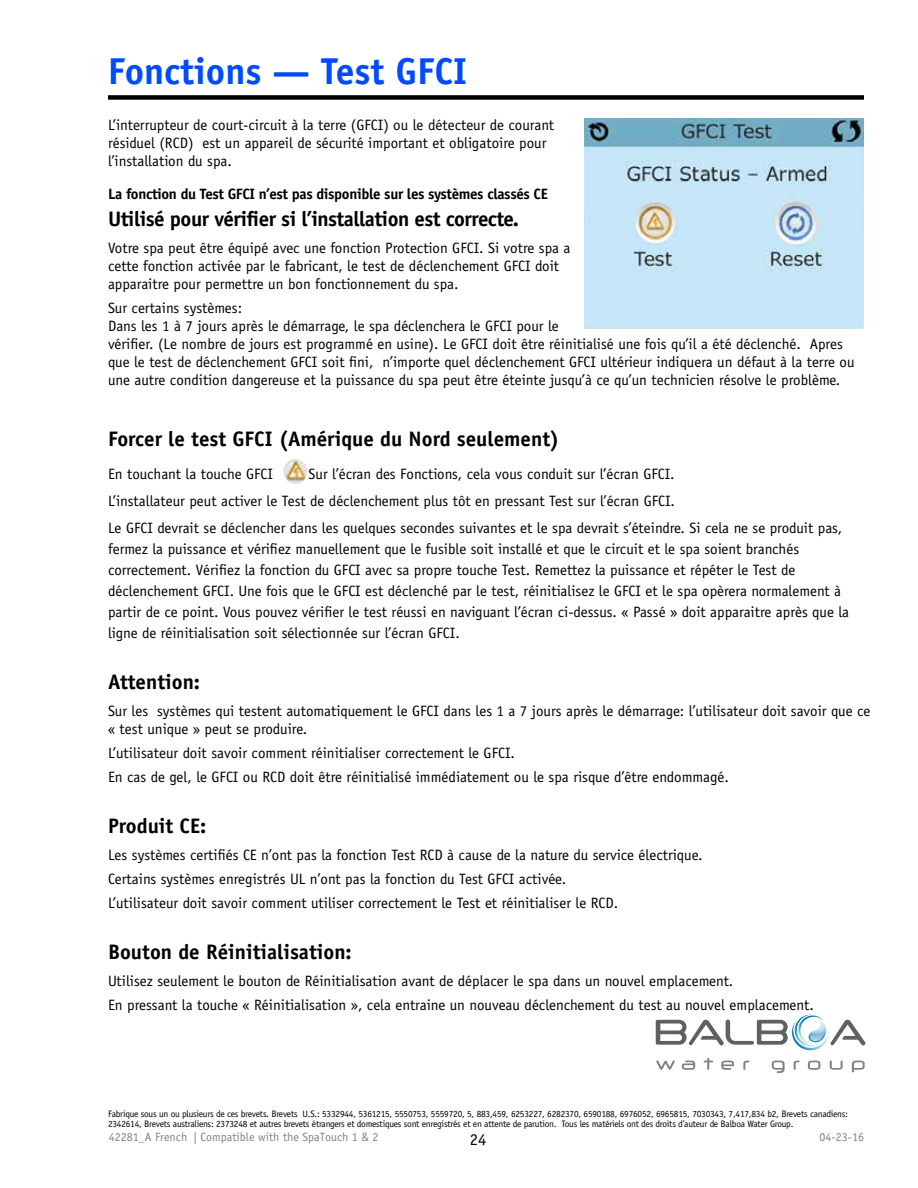
<style>
.page{position:relative;width:918px;height:1188px;background:#fff}
.page>*{position:absolute;margin:0;border:0;box-sizing:border-box;transform-origin:0 0}
.t1{font:700 37.5px "Officina Sans";color:#004bff}
.t2{font:700 21px "Officina Sans";color:#000}
.t3{font:700 21px "Officina Sans";letter-spacing:-.025em;color:#000}
.t4{font:16.5px "Officina Sans";color:#000}
.t5{font:15px/18px "Officina Sans";color:#000}
.t6{font:700 15px "Officina Sans";letter-spacing:-.025em;color:#000}
.t7{font:12px "Officina Sans";color:#808285}
.t8{font:9.3px/10.5px "Officina Sans";letter-spacing:-.025em;color:#000}
</style>
<div class="page">
<svg style="left:656px;top:1060px;width:19px;height:10px"></svg>
<svg style="left:682px;top:1061px;width:13px;height:9px"></svg>
<svg style="left:704px;top:1058px;width:9px;height:12px"></svg>
<svg style="left:721px;top:1060px;width:13px;height:10px"></svg>
<svg style="left:794px;top:1061px;width:6px;height:9px"></svg>
<svg style="left:743px;top:1061px;width:6px;height:9px"></svg>
<svg style="left:808px;top:1061px;width:12px;height:9px"></svg>
<svg style="left:830px;top:1060px;width:13px;height:10px"></svg>
<svg style="left:772px;top:1061px;width:13px;height:12px"></svg>
<svg style="left:852px;top:1061px;width:13px;height:11px"></svg>
<svg style="left:656px;top:1015px;width:209px;height:36px"></svg>
<div style="left:108px;top:95px;width:756px;height:5px;background:#000"></div>
<img style="left:584px;top:118px;width:280px;height:210px">
<img style="left:284px;top:459px;width:23px;height:25px">
<h1 class="t1" style="left:108px;top:47px;width:361px">Fonctions — Test GFCI</h1>
<p class="t5" style="left:108px;top:116px;width:448px">L’interrupteur de court-circuit à la terre (GFCI) ou le détecteur de courant résiduel (RCD) est un appareil de sécurité important et obligatoire pour l’installation du spa.</p>
<p class="t6" style="left:108px;top:184px;width:441px">La fonction du Test GFCI n’est pas disponible sur les systèmes classés CE</p>
<h2 class="t3" style="left:108px;top:206px;width:413px">Utilisé pour vérifier si l’installation est correcte.</h2>
<p class="t5" style="left:108px;top:239px;width:464px">Votre spa peut être équipé avec une fonction Protection GFCI. Si votre spa a cette fonction activée par le fabricant, le test de déclenchement GFCI doit apparaitre pour permettre un bon fonctionnement du spa.</p>
<p class="t5" style="left:108px;top:299px;width:748px">Sur certains systèmes:<br>Dans les 1 à 7 jours après le démarrage, le spa déclenchera le GFCI pour le<br>vérifier. (Le nombre de jours est programmé en usine). Le GFCI doit être réinitialisé une fois qu’il a été déclenché. Apres que le test de déclenchement GFCI soit fini, n’importe quel déclenchement GFCI ultérieur indiquera un défaut à la terre ou une autre condition dangereuse et la puissance du spa peut être éteinte jusqu’à ce qu’un technicien résolve le problème.</p>
<h2 class="t2" style="left:108px;top:426px;width:453px">Forcer le test GFCI (Amérique du Nord seulement)</h2>
<p class="t5" style="left:108px;top:465px;width:167px">En touchant la touche GFCI</p>
<p class="t5" style="left:108px;top:461px;width:736px;line-height:27px;text-indent:201px">Sur l’écran des Fonctions, cela vous conduit sur l’écran GFCI.<br>L’installateur peut activer le Test de déclenchement plus tôt en pressant Test sur l’écran GFCI.<br>Le GFCI devrait se déclencher dans les quelques secondes suivantes et le spa devrait s’éteindre. Si cela ne se produit pas,</p>
<p class="t5" style="left:108px;top:539px;width:743px;line-height:21px">fermez la puissance et vérifiez manuellement que le fusible soit installé et que le circuit et le spa soient branchés correctement. Vérifiez la fonction du GFCI avec sa propre touche Test. Remettez la puissance et répéter le Test de déclenchement GFCI. Une fois que le GFCI est déclenché par le test, réinitialisez le GFCI et le spa opèrera normalement à partir de ce point. Vous pouvez vérifier le test réussi en naviguant l’écran ci-dessus. « Passé » doit apparaitre après que la ligne de réinitialisation soit sélectionnée sur l’écran GFCI.</p>
<h2 class="t2" style="left:108px;top:669px;width:94px">Attention:</h2>
<p class="t5" style="left:108px;top:702px;width:764px">Sur les systèmes qui testent automatiquement le GFCI dans les 1 a 7 jours après le démarrage: l’utilisateur doit savoir que ce « test unique » peut se produire.</p>
<p class="t5" style="left:108px;top:741px;width:622px;line-height:24px">L’utilisateur doit savoir comment réinitialiser correctement le GFCI.<br>En cas de gel, le GFCI ou RCD doit être réinitialisé immédiatement ou le spa risque d’être endommagé.</p>
<h2 class="t2" style="left:108px;top:813px;width:100px">Produit CE:</h2>
<p class="t5" style="left:108px;top:843px;width:596px;line-height:24px">Les systèmes certifiés CE n’ont pas la fonction Test RCD à cause de la nature du service électrique.<br>Certains systèmes enregistrés UL n’ont pas la fonction du Test GFCI activée.<br>L’utilisateur doit savoir comment utiliser correctement le Test et réinitialiser le RCD.</p>
<h2 class="t2" style="left:108px;top:939px;width:245px">Bouton de Réinitialisation:</h2>
<p class="t5" style="left:108px;top:969px;width:707px;line-height:24px">Utilisez seulement le bouton de Réinitialisation avant de déplacer le spa dans un nouvel emplacement.<br>En pressant la touche « Réinitialisation », cela entraine un nouveau déclenchement du test au nouvel emplacement.</p>
<p class="t8" style="left:108px;top:1109px;width:741px">Fabrique sous un ou plusieurs de ces brevets. Brevets U.S.: 5332944, 5361215, 5550753, 5559720, 5, 883,459, 6253227, 6282370, 6590188, 6976052, 6965815, 7030343, 7,417,834 b2, Brevets canadiens:<br>2342614, Brevets australiens: 2373248 et autres brevets étrangers et domestiques sont enregistrés et en attente de parution. Tous les matériels ont des droits d’auteur de Balboa Water Group.</p>
<p class="t7" style="left:109px;top:1130px;width:271px">42281_A French | Compatible with the SpaTouch 1 &amp; 2</p>
<p class="t4" style="left:470px;top:1129px;width:18px">24</p>
<p class="t7" style="left:820px;top:1130px;width:46px">04-23-16</p>
</div>
